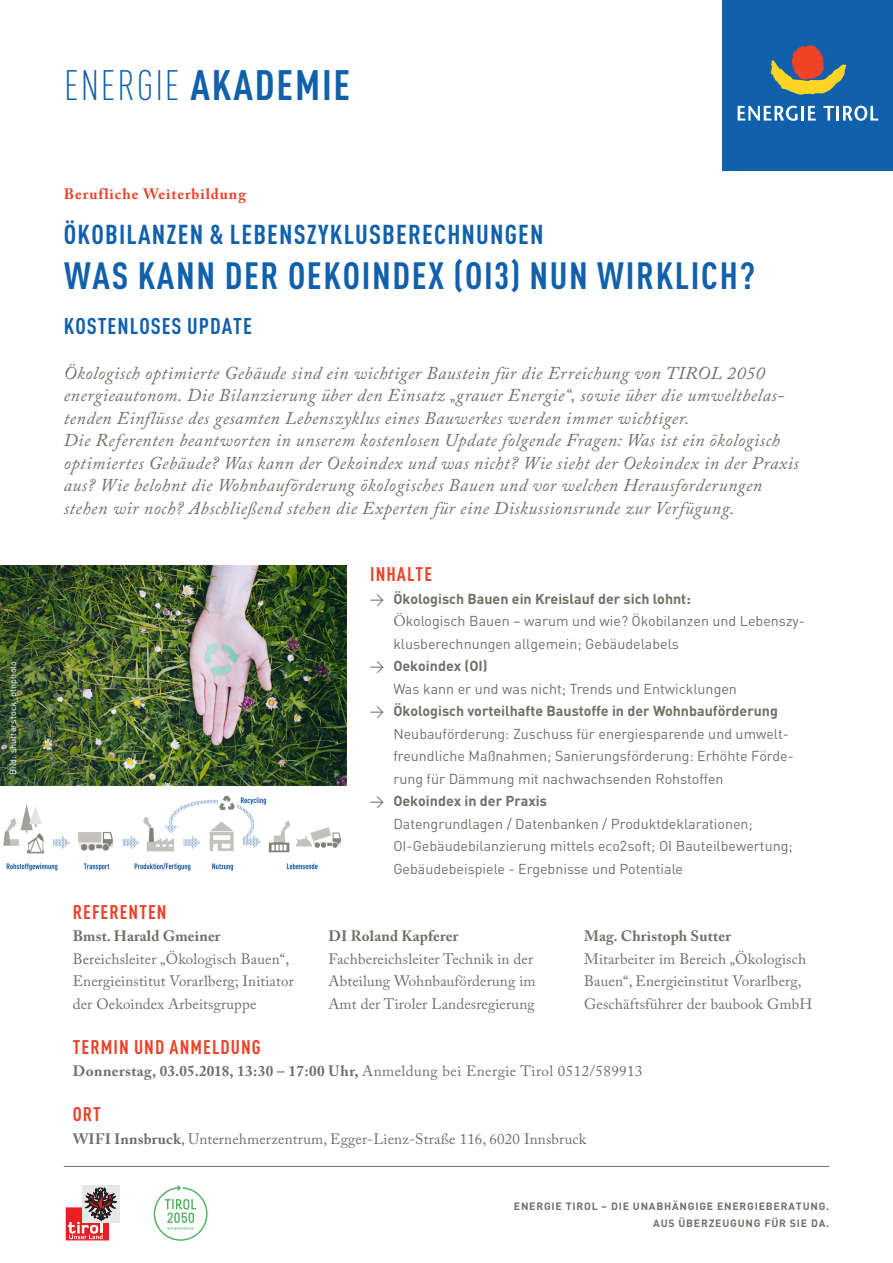
<style>
.page{position:relative;width:893px;height:1263px;background:#fff}
.page>*{position:absolute;margin:0;border:0;box-sizing:border-box;transform-origin:0 0}
.t1{font:700 42px "DIN Cond";letter-spacing:.045em;color:#1160ac}
.Headline_1{font:700 37.5px "DIN Cond";letter-spacing:.045em;color:#1160ac}
.Headline_1-2{font:700 27px "DIN Cond";letter-spacing:.045em;color:#1160ac}
.Headline_1_-_Subtite{font:700 22.5px "DIN Cond";letter-spacing:.045em;color:#1160ac}
.Headline_2_Rot{font:700 19.5px "DIN Cond";letter-spacing:.055em;color:#ed4228}
.Einleitung{font:italic 18px/22.5px "Adobe Caslon Pro";letter-spacing:.03em;color:#706f67}
.Fliesstext{font:15px/22.5px "Adobe Caslon Pro";letter-spacing:.01em;color:#706f67}
.Fliesstext-2{font:700 15px "Adobe Caslon Pro";letter-spacing:.025em;color:#706f67}
.Bereich{font:700 15px "Adobe Caslon Pro";letter-spacing:.06em;color:#ed4228}
.t2{font:14.25px/22.5px "DIN";color:#706f67}
.t3{font:700 10.5px/16.5px "DINCE";letter-spacing:.075em;color:#706f67;text-align:right}
.Fliesstext-3{font:9px "DINCE";letter-spacing:.01em;color:#fff}
.s1{font-weight:300}
.s2{font-weight:700}
.s3{font-family:"Adobe Caslon Pro";font-size:15px}
.s4{font-weight:400}
</style>
<div class="page">
<div style="left:723px;top:0;width:170px;height:170px;background:#1160ac"></div>
<svg style="left:771px;top:45px;width:75px;height:50px"></svg>
<svg style="left:738px;top:106px;width:60px;height:15px"></svg>
<hr style="left:801px;top:106px;width:3px;height:15px;background:#fff">
<svg style="left:808px;top:106px;width:8px;height:15px"></svg>
<svg style="left:823px;top:106px;width:55px;height:15px"></svg>
<hr style="left:64px;top:1166px;width:765px;height:1px;background:#706f67">
<div style="left:82px;top:1185px;width:38px;height:38px;background:#e6e7e9"></div>
<svg style="left:66px;top:1187px;width:51px;height:53px"></svg>
<svg style="left:154px;top:1185px;width:54px;height:56px"></svg>
<img style="left:0;top:565px;width:347px;height:306px">
<p class="Fliesstext-3" style="left:7px;top:775px;width:115px;rotate:-90deg">Bild: shutterstock_ptnphoto</p>
<h1 class="t1" style="left:64px;top:59px;width:288px"><span class="s1">ENERGIE</span> AKADEMIE</h1>
<p class="Bereich" style="left:64px;top:185px;width:184px">Berufliche Weiterbildung</p>
<p class="Headline_1-2" style="left:64px;top:218px;width:481px">ÖKOBILANZEN &amp; LEBENSZYKLUSBERECHNUNGEN</p>
<p class="Headline_1" style="left:64px;top:253px;width:693px">WAS KANN DER OEKOINDEX (OI3) NUN WIRKLICH?</p>
<p class="Headline_1_-_Subtite" style="left:64px;top:312px;width:190px">KOSTENLOSES UPDATE</p>
<p class="Einleitung" style="left:64px;top:361px;width:722px">Ökologisch optimierte Gebäude sind ein wichtiger Baustein für die Erreichung von TIROL 2050 energieautonom. Die Bilanzierung über den Einsatz „grauer Energie“, sowie über die umweltbelas&shy;tenden Einflüsse des gesamten Lebenszyklus eines Bauwerkes werden immer wichtiger.</p>
<p class="Einleitung" style="left:64px;top:429px;width:737px">Die Referenten beantworten in unserem kostenlosen Update folgende Fragen: Was ist ein ökologisch optimiertes Gebäude? Was kann der Oekoindex und was nicht? Wie sieht der Oekoindex in der Praxis aus? Wie belohnt die Wohnbauförderung ökologisches Bauen und vor welchen Herausforderungen stehen wir noch? Abschließend stehen die Experten für eine Diskussionsrunde zur Verfügung.</p>
<p class="Headline_2_Rot" style="left:73px;top:900px;width:95px">REFERENTEN</p>
<p class="Headline_2_Rot" style="left:370px;top:562px;width:63px">INHALTE</p>
<p class="t2" style="left:393px;top:587px;width:413px;text-indent:-23px">&gt; <span class="s2">Ökologisch Bauen ein Kreislauf der sich lohnt:<br></span><span class="s3">Ö</span>kologisch Bauen – warum und wie? Ökobilanzen und Lebenszy&shy;klusberechnungen allgemein; Gebäudelabels</p>
<p class="t2" style="left:393px;top:655px;width:345px;text-indent:-23px">&gt; <span class="s2">Oekoindex (OI)<br></span>Was kann er und was nicht; Trends und Entwicklungen</p>
<p class="t2" style="left:393px;top:700px;width:402px;text-indent:-23px">&gt; <span class="s2">Ökologisch vorteilhafte Baustoffe in der Wohnbauförderung </span>Neubauförderung: Zuschuss für energiesparende und umwelt&shy;freundliche Maßnahmen; Sanierungsförderung: Erhöhte Förde&shy;rung für Dämmung mit nachwachsenden Rohstoffen</p>
<p class="t2" style="left:393px;top:790px;width:401px;text-indent:-23px">&gt; <span class="s2">Oekoindex in der Praxis<br></span>Datengrundlagen / Datenbanken / Produktdeklarationen; OI-Gebäudebilanzierung mittels eco2soft; OI Bauteilbewertung; Gebäudebeispiele - Ergebnisse und Potentiale</p>
<p class="Fliesstext" style="left:73px;top:925px;width:223px"><span class="s2">Bmst. Harald Gmeiner<br></span>Bereichsleiter „Ökologisch Bauen“,<br>Energieinstitut Vorarlberg; Initiator der Oekoindex Arbeitsgruppe</p>
<p class="Fliesstext" style="left:328px;top:925px;width:209px"><span class="s2">DI Roland Kapferer<br></span>Fachbereichsleiter Technik in der<br>Abteilung Wohnbauförderung im<br>Amt der Tiroler Landesregierung</p>
<p class="Fliesstext-2" style="left:584px;top:927px;width:148px">Mag. Christoph Sutter</p>
<p class="Fliesstext" style="left:584px;top:947px;width:230px">Mitarbeiter im Bereich „Ökologisch<br>Bauen“, Energieinstitut Vorarlberg,<br>Geschäftsführer der baubook GmbH</p>
<p class="Headline_2_Rot" style="left:73px;top:1035px;width:189px">TERMIN UND ANMELDUNG</p>
<p class="Fliesstext-2" style="left:73px;top:1062px;width:571px">Donnerstag, 03.05.2018, 13:30 – 17:00 Uhr, <span class="s4">Anmeldung bei Energie Tirol 0512/589913</span></p>
<p class="Headline_2_Rot" style="left:73px;top:1102px;width:30px">ORT</p>
<p class="Fliesstext" style="left:73px;top:1127px;width:515px"><span class="s2">WIFI Innsbruck</span>, Unternehmerzentrum, Egger-Lienz-Straße 116, 6020 Innsbruck</p>
<p class="t3" style="left:514px;top:1198px;width:317px">ENERGIE TIROL – DIE UNABHÄNGIGE ENERGIEBERATUNG.<br>AUS ÜBERZEUGUNG FÜR SIE DA.</p>
</div>
